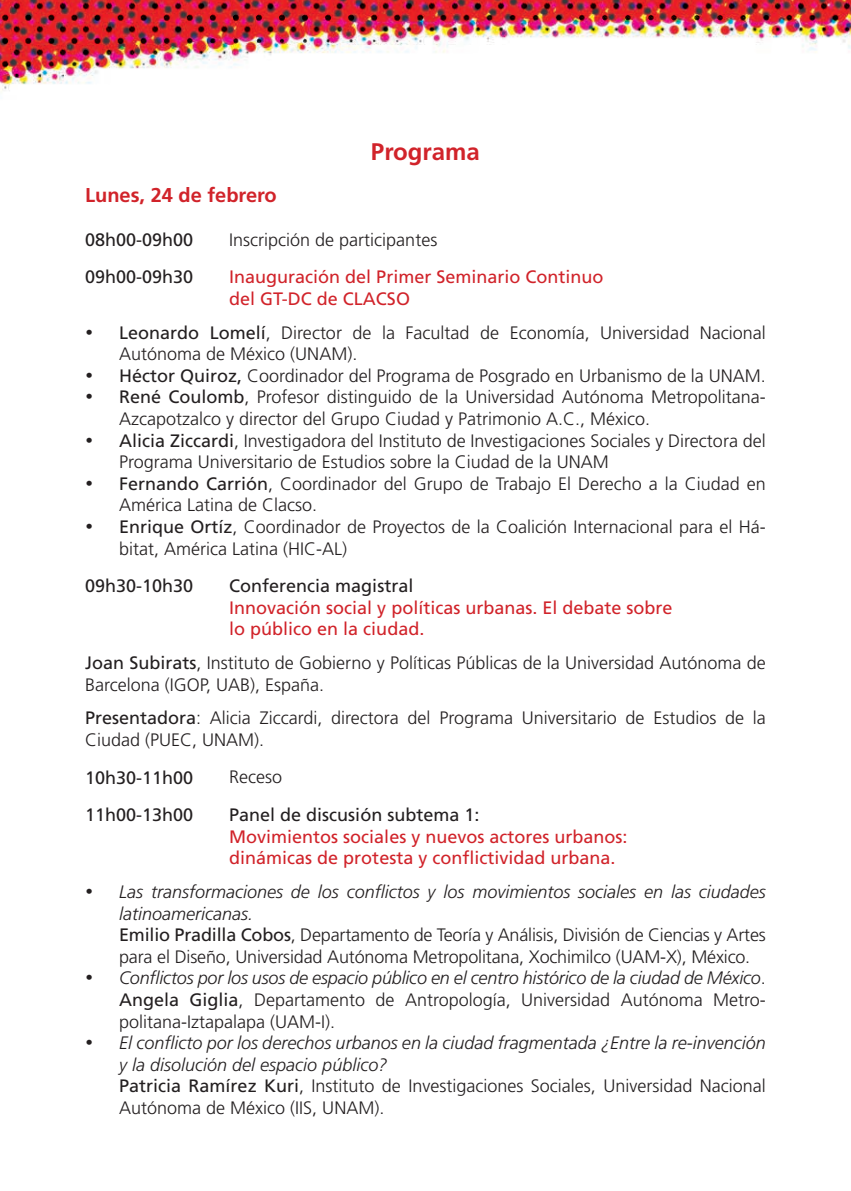
<style>
.page{position:relative;width:851px;height:1191px;background:#fff}
.page>*{position:absolute;margin:0;border:0;box-sizing:border-box;transform-origin:0 0}
.t1{font:700 24px "Frutiger";color:#d1232a}
.t2{font:700 20px "Frutiger";color:#d1232a}
.t3{font:300 18px/21.6px "Frutiger";color:#231f20}
.t4{font:italic 300 18px/21.6px "Frutiger";color:#231f20}
.t5{font:18px "Frutiger";color:#d1232a}
.t6{font:18px "Frutiger";color:#231f20}
.s1{font-weight:400}
.s2{font-style:normal}
</style>
<div class="page">
<img style="left:0;top:0;width:850px;height:91px">
<p class="t1" style="left:371px;top:138px;width:110px">Programa</p>
<p class="t2" style="left:85px;top:184px;width:193px">Lunes, 24 de febrero</p>
<p class="t6" style="left:85px;top:229px;width:110px">08h00-09h00</p>
<p class="t3" style="left:229px;top:229px;width:210px">Inscripción de participantes</p>
<p class="t6" style="left:85px;top:266px;width:110px">09h00-09h30</p>
<p class="t5" style="left:229px;top:266px;width:376px">Inauguración del Primer Seminario Continuo</p>
<p class="t5" style="left:229px;top:288px;width:182px">del GT-DC de CLACSO</p>
<p class="t3" style="left:119px;top:321px;width:648px;text-indent:-34px">• <span class="s1">Leonardo Lomelí</span>, Director de la Facultad de Economía, Universidad Nacional<br>Autónoma de México (UNAM).</p>
<p class="t3" style="left:85px;top:365px;width:682px">• <span class="s1">Héctor Quiroz,</span> Coordinador del Programa de Posgrado en Urbanismo de la UNAM.</p>
<p class="t3" style="left:119px;top:386px;width:648px;text-indent:-34px">• <span class="s1">René Coulomb</span>, Profesor distinguido de la Universidad Autónoma Metropolitana-<br>Azcapotzalco y director del Grupo Ciudad y Patrimonio A.C., México.</p>
<p class="t3" style="left:119px;top:429px;width:648px;text-indent:-34px">• <span class="s1">Alicia Ziccardi</span>, Investigadora del Instituto de Investigaciones Sociales y Directora del<br>Programa Universitario de Estudios sobre la Ciudad de la UNAM</p>
<p class="t3" style="left:119px;top:473px;width:648px;text-indent:-34px">• <span class="s1">Fernando Carrión</span>, Coordinador del Grupo de Trabajo El Derecho a la Ciudad en<br>América Latina de Clacso.</p>
<p class="t3" style="left:119px;top:516px;width:648px;text-indent:-34px">• <span class="s1">Enrique Ortíz</span>, Coordinador de Proyectos de la Coalición Internacional para el Há&shy;bitat, América Latina (HIC-AL)</p>
<p class="t6" style="left:85px;top:575px;width:110px">09h30-10h30</p>
<p class="t6" style="left:229px;top:575px;width:186px">Conferencia magistral</p>
<p class="t5" style="left:229px;top:597px;width:445px">Innovación social y políticas urbanas. El debate sobre</p>
<p class="t5" style="left:229px;top:618px;width:197px">lo público en la ciudad.</p>
<p class="t3" style="left:85px;top:652px;width:682px"><span class="s1">Joan Subirats</span>, Instituto de Gobierno y Políticas Públicas de la Universidad Autónoma de<br>Barcelona (IGOP, UAB), España.</p>
<p class="t3" style="left:85px;top:707px;width:682px"><span class="s1">Presentadora</span>: Alicia Ziccardi, directora del Programa Universitario de Estudios de la<br>Ciudad (PUEC, UNAM).</p>
<p class="t6" style="left:85px;top:766px;width:110px">10h30-11h00</p>
<p class="t3" style="left:229px;top:766px;width:55px">Receso</p>
<p class="t6" style="left:85px;top:804px;width:110px">11h00-13h00</p>
<p class="t6" style="left:229px;top:804px;width:252px">Panel de discusión subtema 1:</p>
<p class="t5" style="left:229px;top:826px;width:400px">Movimientos sociales y nuevos actores urbanos:</p>
<p class="t5" style="left:229px;top:847px;width:388px">dinámicas de protesta y conflictividad urbana.</p>
<p class="t4" style="left:119px;top:880px;width:648px;text-indent:-34px">• Las transformaciones de los conflictos y los movimientos sociales en las ciudades latinoamericanas.</p>
<p class="t3" style="left:119px;top:924px;width:648px"><span class="s1">Emilio Pradilla Cobos</span>, Departamento de Teoría y Análisis, División de Ciencias y Artes para el Diseño, Universidad Autónoma Metropolitana, Xochimilco (UAM-X), México.</p>
<p class="t4" style="left:85px;top:967px;width:682px">• Conflictos por los usos de espacio público en el centro histórico de la ciudad de México<span class="s2">.</span></p>
<p class="t3" style="left:119px;top:989px;width:648px"><span class="s1">Angela Giglia</span>, Departamento de Antropología, Universidad Autónoma Metro&shy;politana-Iztapalapa (UAM-I).</p>
<p class="t4" style="left:119px;top:1032px;width:648px;text-indent:-34px">• El conflicto por los derechos urbanos en la ciudad fragmentada ¿Entre la re-invención y la disolución del espacio público?</p>
<p class="t3" style="left:119px;top:1075px;width:648px"><span class="s1">Patricia Ramírez Kuri</span>, Instituto de Investigaciones Sociales, Universidad Nacional<br>Autónoma de México (IIS, UNAM).</p>
</div>
